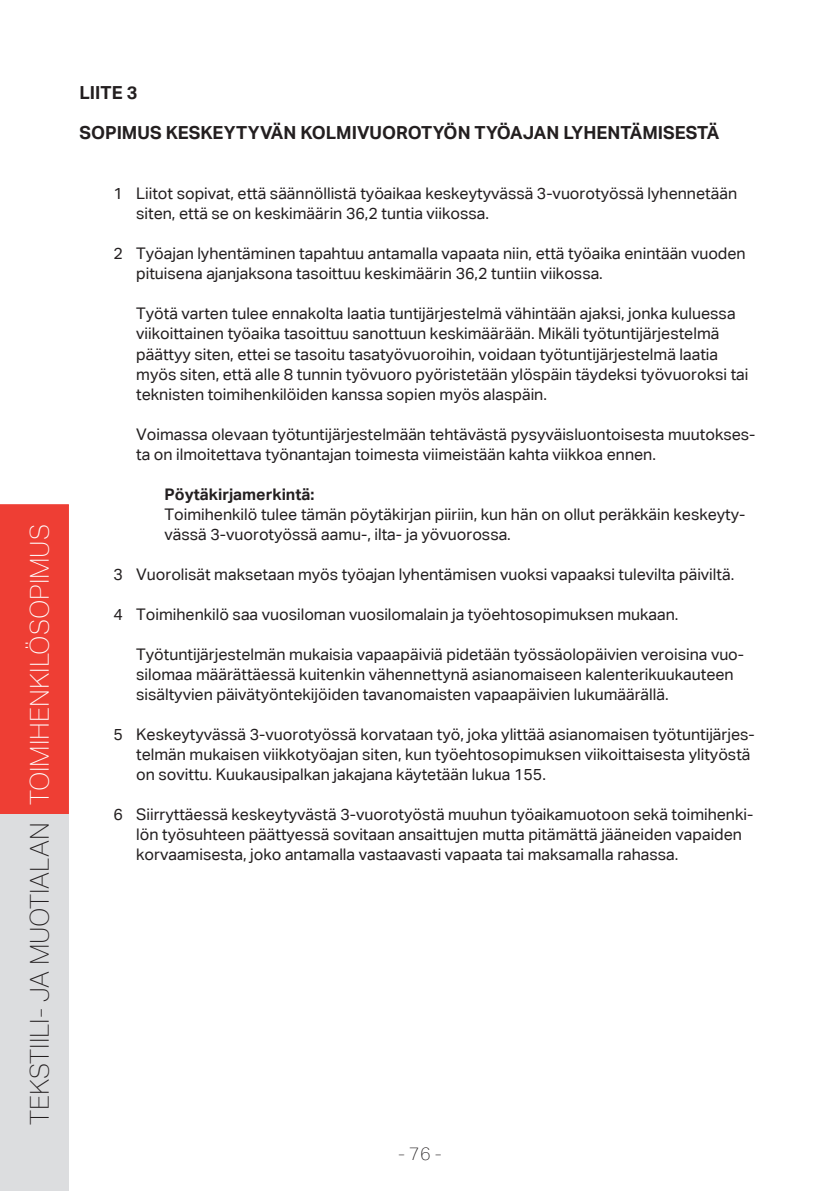
<style>
.page{position:relative;width:840px;height:1191px;background:#fff}
.page>*{position:absolute;margin:0;border:0;box-sizing:border-box;transform-origin:0 0}
.t1{font:100 26px "Aktiv Grotesk";color:#231f20}
.t2{font:700 18px "Aktiv Grotesk";color:#231f20}
.t3{font:100 18px "Aktiv Grotesk";color:#231f20}
.t4{font:16px/20px "Aktiv Grotesk";color:#231f20}
.t5{font:700 16px "Aktiv Grotesk";color:#231f20}
.s1{color:#fff}
</style>
<div class="page">
<div style="left:0;top:504px;width:69px;height:311px;background:#ee3e34"></div>
<div style="left:0;top:815px;width:69px;height:376px;background:#dcdddf"></div>
<h1 class="t1" style="left:25px;top:1125px;width:603px;rotate:-90deg">TEKSTIILI- JA MUOTIALAN <span class="s1">TOIMIHENKILÖSOPIMUS</span></h1>
<p class="t2" style="left:79px;top:82px;width:59px">LIITE 3</p>
<p class="t2" style="left:79px;top:122px;width:641px">SOPIMUS KESKEYTYVÄN KOLMIVUOROTYÖN TYÖAJAN LYHENTÄMISESTÄ</p>
<p class="t4" style="left:136px;top:184px;width:602px;text-indent:-23px">1 Liitot sopivat, että säännöllistä työaikaa keskeytyvässä 3-vuorotyössä lyhennetään siten, että se on keskimäärin 36,2 tuntia viikossa.</p>
<p class="t4" style="left:136px;top:244px;width:610px;text-indent:-23px">2 Työajan lyhentäminen tapahtuu antamalla vapaata niin, että työaika enintään vuoden pituisena ajanjaksona tasoittuu keskimäärin 36,2 tuntiin viikossa.</p>
<p class="t4" style="left:136px;top:304px;width:613px">Työtä varten tulee ennakolta laatia tuntijärjestelmä vähintään ajaksi, jonka kuluessa viikoittainen työaika tasoittuu sanottuun keskimäärään. Mikäli työtuntijärjestelmä päättyy siten, ettei se tasoitu tasatyövuoroihin, voidaan työtuntijärjestelmä laatia myös siten, että alle 8 tunnin työvuoro pyöristetään ylöspäin täydeksi työvuoroksi tai teknisten toimihenkilöiden kanssa sopien myös alaspäin.</p>
<p class="t4" style="left:136px;top:424px;width:620px">Voimassa olevaan työtuntijärjestelmään tehtävästä pysyväisluontoisesta muutokses&shy;ta on ilmoitettava työnantajan toimesta viimeistään kahta viikkoa ennen.</p>
<p class="t5" style="left:164px;top:484px;width:151px">Pöytäkirjamerkintä:</p>
<p class="t4" style="left:164px;top:504px;width:582px">Toimihenkilö tulee tämän pöytäkirjan piiriin, kun hän on ollut peräkkäin keskeyty&shy;vässä 3-vuorotyössä aamu-, ilta- ja yövuorossa.</p>
<p class="t4" style="left:113px;top:564px;width:622px">3 Vuorolisät maksetaan myös työajan lyhentämisen vuoksi vapaaksi tulevilta päiviltä.</p>
<p class="t4" style="left:113px;top:604px;width:566px">4 Toimihenkilö saa vuosiloman vuosilomalain ja työehtosopimuksen mukaan.</p>
<p class="t4" style="left:136px;top:644px;width:609px">Työtuntijärjestelmän mukaisia vapaapäiviä pidetään työssäolopäivien veroisina vuo&shy;silomaa määrättäessä kuitenkin vähennettynä asianomaiseen kalenterikuukauteen sisältyvien päivätyöntekijöiden tavanomaisten vapaapäivien lukumäärällä.</p>
<p class="t4" style="left:136px;top:724px;width:619px;text-indent:-23px">5 Keskeytyvässä 3-vuorotyössä korvataan työ, joka ylittää asianomaisen työtuntijärjes&shy;telmän mukaisen viikkotyöajan siten, kun työehtosopimuksen viikoittaisesta ylityöstä on sovittu. Kuukausipalkan jakajana käytetään lukua 155.</p>
<p class="t4" style="left:136px;top:804px;width:618px;text-indent:-23px">6 Siirryttäessä keskeytyvästä 3-vuorotyöstä muuhun työaikamuotoon sekä toimihenki&shy;lön työsuhteen päättyessä sovitaan ansaittujen mutta pitämättä jääneiden vapaiden korvaamisesta, joko antamalla vastaavasti vapaata tai maksamalla rahassa.</p>
<p class="t3" style="left:398px;top:1143px;width:45px">- 76 -</p>
</div>
